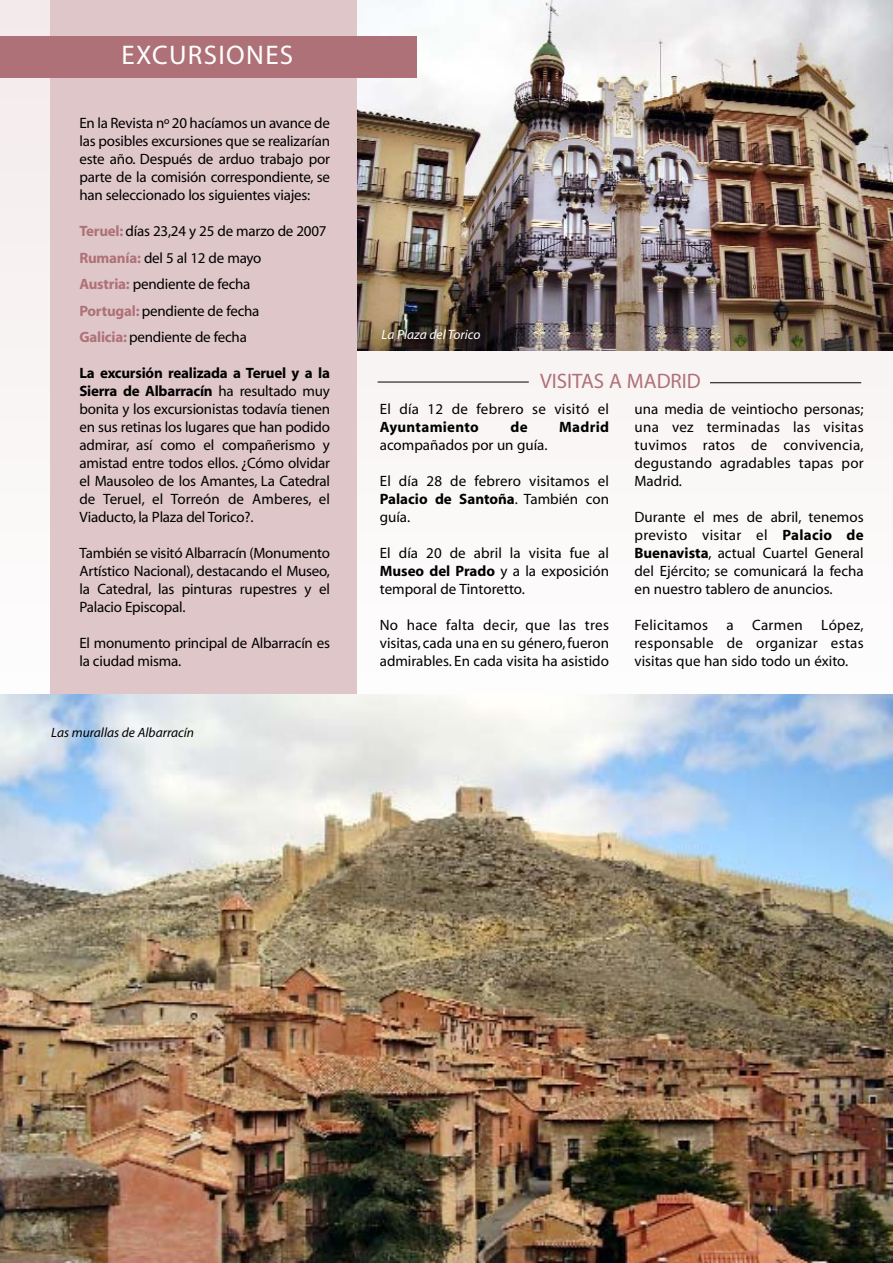
<style>
.page{position:relative;width:893px;height:1263px;background:#fff}
.page>*{position:absolute;margin:0;border:0;box-sizing:border-box;transform-origin:0 0}
.t1{font:27px "Myriad";letter-spacing:.05em;color:#fff}
.t2{font:21px "Myriad";color:#af7178}
.t3{font:15px/18px "Myriad";color:#000;text-align:justify}
.t4{font:15px "Myriad";letter-spacing:.02em;color:#000}
.t5{font:700 15px "Myriad";letter-spacing:.02em;color:#000}
.t6{font:italic 13.5px "Myriad";color:#000}
.t7{font:italic 13.5px "Myriad";color:#fff}
.s1{font-weight:700;color:#af7178}
.s2{font-weight:700}
</style>
<div class="page">
<div style="left:0;top:0;width:893px;height:29px;background:#f3eaeb"></div>
<div style="left:0;top:62px;width:893px;height:39px;background:#f4eced"></div>
<div style="left:0;top:98px;width:893px;height:39px;background:#f5edee"></div>
<div style="left:0;top:134px;width:893px;height:39px;background:#f5eeef"></div>
<div style="left:0;top:170px;width:893px;height:38px;background:#f6eff0"></div>
<div style="left:0;top:206px;width:893px;height:38px;background:#f6f0f1"></div>
<div style="left:0;top:241px;width:893px;height:39px;background:#f7f1f2"></div>
<div style="left:0;top:277px;width:893px;height:39px;background:#f8f2f3"></div>
<div style="left:0;top:313px;width:893px;height:39px;background:#f8f3f3"></div>
<div style="left:0;top:349px;width:893px;height:39px;background:#f9f4f4"></div>
<div style="left:0;top:385px;width:893px;height:39px;background:#f9f5f5"></div>
<div style="left:0;top:421px;width:893px;height:39px;background:#faf6f6"></div>
<div style="left:0;top:457px;width:893px;height:38px;background:#faf7f7"></div>
<div style="left:0;top:493px;width:893px;height:38px;background:#fbf8f8"></div>
<div style="left:0;top:528px;width:893px;height:39px;background:#fcf9f9"></div>
<div style="left:0;top:564px;width:893px;height:39px;background:#fcfafa"></div>
<div style="left:0;top:600px;width:893px;height:39px;background:#fdfbfb"></div>
<img style="left:357px;top:0;width:536px;height:351px">
<div style="left:51px;top:0;width:306px;height:696px;background:#dfc6c9"></div>
<img style="left:0;top:694px;width:893px;height:569px">
<div style="left:0;top:37px;width:416px;height:41px;background:#af7178"></div>
<hr style="left:378px;top:382px;width:151px;height:1px;background:#000">
<hr style="left:710px;top:382px;width:151px;height:1px;background:#000">
<h1 class="t1" style="left:122px;top:45px;width:173px">EXCURSIONES</h1>
<p class="t3" style="left:79px;top:115px;width:252px">En la Revista nº 20 hacíamos un avance de las posibles excursiones que se realizarían este año. Después de arduo trabajo por parte de la comisión correspondiente, se han seleccionado los siguientes viajes:</p>
<p class="t3" style="left:79px;top:219px;width:249px;line-height:26.5px;text-align:left"><span class="s1">Teruel:</span> días 23,24 y 25 de marzo de 2007<br><span class="s1">Rumanía:</span> del 5 al 12 de mayo<br><span class="s1">Austria:</span> pendiente de fecha<br><span class="s1">Portugal:</span> pendiente de fecha<br><span class="s1">Galicia:</span> pendiente de fecha</p>
<p class="t3" style="left:79px;top:365px;width:252px"><span class="s2">La excursión realizada a Teruel y a la Sierra de Albarracín</span> ha resultado muy bonita y los excursionistas todavía tienen en sus retinas los lugares que han podido admirar, así como el compañerismo y amistad entre todos ellos. ¿Cómo olvidar el Mausoleo de los Amantes, La Catedral de Teruel, el Torreón de Amberes, el Viaducto, la Plaza del Torico?.</p>
<p class="t3" style="left:79px;top:545px;width:252px">También se visitó Albarracín (Monumento Artístico Nacional), destacando el Museo, la Catedral, las pinturas rupestres y el Palacio Episcopal.</p>
<p class="t3" style="left:79px;top:635px;width:252px">El monumento principal de Albarracín es la ciudad misma.</p>
<p class="t6" style="left:51px;top:727px;width:145px">Las murallas de Albarracín</p>
<p class="t7" style="left:381px;top:329px;width:101px">La Plaza del Torico</p>
<h2 class="t2" style="left:540px;top:373px;width:162px">VISITAS A MADRID</h2>
<p class="t4" style="left:380px;top:404px;width:231px">El día 12 de febrero se visitó el</p>
<p class="t5" style="left:380px;top:422px;width:101px">Ayuntamiento</p>
<p class="t5" style="left:510px;top:422px;width:19px">de</p>
<p class="t5" style="left:559px;top:422px;width:51px">Madrid</p>
<p class="t3" style="left:380px;top:438px;width:169px">acompañados por un guía.</p>
<p class="t3" style="left:380px;top:474px;width:231px">El día 28 de febrero visitamos el <span class="s2">Palacio de Santoña</span>. También con guía.</p>
<p class="t3" style="left:380px;top:546px;width:231px">El día 20 de abril la visita fue al <span class="s2">Museo del Prado</span> y a la exposición temporal de Tintoretto.</p>
<p class="t3" style="left:380px;top:618px;width:231px">No hace falta decir, que las tres visitas, cada una en su género, fueron admirables. En cada visita ha asistido</p>
<p class="t3" style="left:634px;top:402px;width:231px">una media de veintiocho personas; una vez terminadas las visitas tuvimos ratos de convivencia, degustando agradables tapas por Madrid.</p>
<p class="t3" style="left:634px;top:510px;width:231px">Durante el mes de abril, tenemos previsto visitar el <span class="s2">Palacio de Buenavista</span>, actual Cuartel General del Ejército; se comunicará la fecha en nuestro tablero de anuncios.</p>
<p class="t3" style="left:634px;top:618px;width:231px">Felicitamos a Carmen López, responsable de organizar estas visitas que han sido todo un éxito.</p>
</div>
